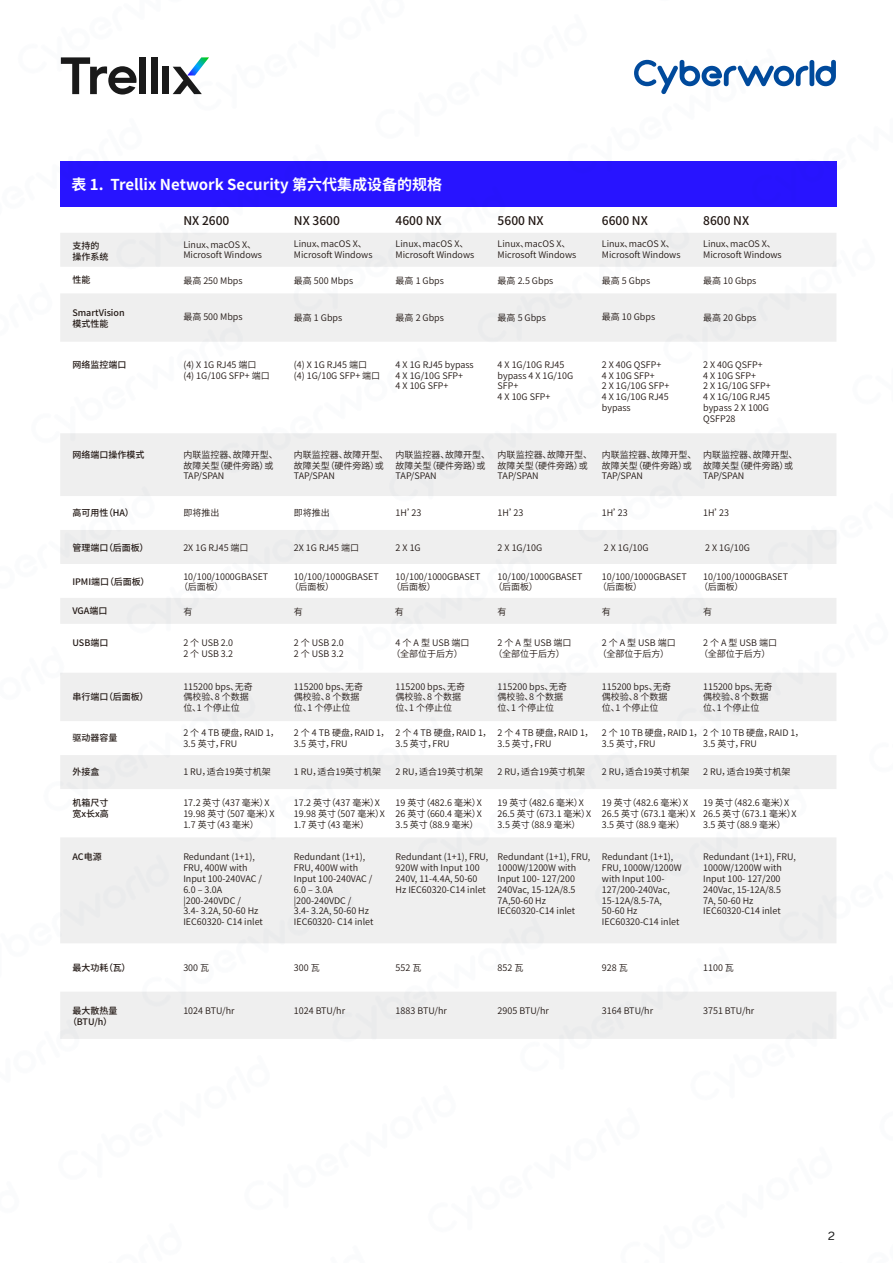
<style>
.page{position:relative;width:893px;height:1263px;background:#fff}
.page>*{position:absolute;margin:0;border:0;box-sizing:border-box;transform-origin:0 0}
.t1{font:700 15px "Source Han Sans CN";color:#fff}
.t2{font:500 12px "Source Han Sans CN";color:#221814}
.t3{font:12px "Hanchansans";color:#1a1a1a}
.t4{font:9px/10.8px "Source Han Sans CN";color:#221814}
.t5{font:500 9px/10.8px "Source Han Sans CN";color:#221814}
</style>
<div class="page">
<img style="left:60px;top:57px;width:777px;height:982px">
<h1 class="t1" style="left:71px;top:176px;width:372px">表 1. Trellix Network Security 第六代集成设备的规格</h1>
<p class="t5" style="left:72px;top:240px;width:38px">支持的操作系统</p>
<p class="t5" style="left:72px;top:275px;width:19px">性能</p>
<p class="t5" style="left:72px;top:308px;width:54px">SmartVision模式性能</p>
<p class="t5" style="left:72px;top:359px;width:56px">网络监控端口</p>
<p class="t5" style="left:72px;top:449px;width:74px">网络端口操作模式</p>
<p class="t5" style="left:72px;top:507px;width:63px">高可用性（HA）</p>
<p class="t5" style="left:72px;top:542px;width:78px">管理端口（后面板）</p>
<p class="t5" style="left:72px;top:576px;width:79px">IPMI端口（后面板）</p>
<p class="t5" style="left:72px;top:606px;width:37px">VGA端口</p>
<p class="t5" style="left:72px;top:638px;width:37px">USB端口</p>
<p class="t5" style="left:72px;top:691px;width:78px">串行端口（后面板）</p>
<p class="t5" style="left:72px;top:732px;width:47px">驱动器容量</p>
<p class="t5" style="left:72px;top:766px;width:29px">外接盒</p>
<p class="t5" style="left:72px;top:798px;width:38px">机箱尺寸宽x长x高</p>
<p class="t5" style="left:72px;top:852px;width:31px">AC电源</p>
<p class="t5" style="left:72px;top:963px;width:60px">最大功耗（瓦）</p>
<p class="t5" style="left:68px;top:1005px;width:51px;text-align:center">最大散热量（BTU/h）</p>
<h2 class="t2" style="left:183px;top:214px;width:48px">NX 2600</h2>
<h2 class="t2" style="left:294px;top:214px;width:48px">NX 3600</h2>
<h2 class="t2" style="left:396px;top:214px;width:48px">4600 NX</h2>
<h2 class="t2" style="left:498px;top:214px;width:48px">5600 NX</h2>
<h2 class="t2" style="left:602px;top:214px;width:48px">6600 NX</h2>
<h2 class="t2" style="left:703px;top:214px;width:48px">8600 NX</h2>
<p class="t4" style="left:183px;top:239px;width:80px">Linux、macOS X、<br>Microsoft Windows</p>
<p class="t4" style="left:294px;top:239px;width:80px">Linux、macOS X、<br>Microsoft Windows</p>
<p class="t4" style="left:396px;top:239px;width:80px">Linux、macOS X、<br>Microsoft Windows</p>
<p class="t4" style="left:498px;top:239px;width:80px">Linux、macOS X、<br>Microsoft Windows</p>
<p class="t4" style="left:602px;top:239px;width:80px">Linux、macOS X、<br>Microsoft Windows</p>
<p class="t4" style="left:703px;top:239px;width:80px">Linux、macOS X、<br>Microsoft Windows</p>
<p class="t4" style="left:183px;top:275px;width:61px">最高 250 Mbps</p>
<p class="t4" style="left:294px;top:275px;width:61px">最高 500 Mbps</p>
<p class="t4" style="left:396px;top:275px;width:50px">最高 1 Gbps</p>
<p class="t4" style="left:498px;top:275px;width:57px">最高 2.5 Gbps</p>
<p class="t4" style="left:602px;top:275px;width:50px">最高 5 Gbps</p>
<p class="t4" style="left:703px;top:275px;width:55px">最高 10 Gbps</p>
<p class="t4" style="left:183px;top:312px;width:61px">最高 500 Mbps</p>
<p class="t4" style="left:294px;top:312px;width:50px">最高 1 Gbps</p>
<p class="t4" style="left:396px;top:312px;width:50px">最高 2 Gbps</p>
<p class="t4" style="left:498px;top:312px;width:50px">最高 5 Gbps</p>
<p class="t4" style="left:602px;top:311px;width:55px">最高 10 Gbps</p>
<p class="t4" style="left:703px;top:312px;width:55px">最高 20 Gbps</p>
<p class="t4" style="left:183px;top:359px;width:88px">(4) X 1G RJ45 端口<br>(4) 1G/10G SFP+ 端口</p>
<p class="t4" style="left:294px;top:359px;width:88px">(4) X 1G RJ45 端口<br>(4) 1G/10G SFP+ 端口</p>
<p class="t4" style="left:396px;top:359px;width:80px">4 X 1G RJ45 bypass<br>4 X 1G/10G SFP+<br>4 X 10G SFP+</p>
<p class="t4" style="left:498px;top:359px;width:77px">4 X 1G/10G RJ45 bypass 4 X 1G/10G<br>SFP+<br>4 X 10G SFP+</p>
<p class="t4" style="left:602px;top:359px;width:69px">2 X 40G QSFP+<br>4 X 10G SFP+<br>2 X 1G/10G SFP+<br>4 X 1G/10G RJ45 bypass</p>
<p class="t4" style="left:703px;top:359px;width:69px">2 X 40G QSFP+<br>4 X 10G SFP+<br>2 X 1G/10G SFP+<br>4 X 1G/10G RJ45 bypass 2 X 100G<br>QSFP28</p>
<p class="t4" style="left:183px;top:449px;width:96px">内联监控器、故障开型、故障关型（硬件旁路）或<br>TAP/SPAN</p>
<p class="t4" style="left:294px;top:449px;width:96px">内联监控器、故障开型、故障关型（硬件旁路）或<br>TAP/SPAN</p>
<p class="t4" style="left:396px;top:449px;width:96px">内联监控器、故障开型、故障关型（硬件旁路）或<br>TAP/SPAN</p>
<p class="t4" style="left:498px;top:449px;width:96px">内联监控器、故障开型、故障关型（硬件旁路）或<br>TAP/SPAN</p>
<p class="t4" style="left:602px;top:449px;width:96px">内联监控器、故障开型、故障关型（硬件旁路）或<br>TAP/SPAN</p>
<p class="t4" style="left:703px;top:449px;width:96px">内联监控器、故障开型、故障关型（硬件旁路）或<br>TAP/SPAN</p>
<p class="t4" style="left:183px;top:507px;width:37px">即将推出</p>
<p class="t4" style="left:294px;top:507px;width:37px">即将推出</p>
<p class="t4" style="left:396px;top:507px;width:27px">1H’23</p>
<p class="t4" style="left:498px;top:507px;width:27px">1H’23</p>
<p class="t4" style="left:602px;top:507px;width:27px">1H’23</p>
<p class="t4" style="left:703px;top:507px;width:27px">1H’23</p>
<p class="t4" style="left:183px;top:542px;width:67px">2X 1G RJ45 端口</p>
<p class="t4" style="left:294px;top:542px;width:67px">2X 1G RJ45 端口</p>
<p class="t4" style="left:396px;top:542px;width:27px">2 X 1G</p>
<p class="t4" style="left:498px;top:542px;width:46px">2 X 1G/10G</p>
<p class="t4" style="left:604px;top:542px;width:46px">2 X 1G/10G</p>
<p class="t4" style="left:705px;top:542px;width:46px">2 X 1G/10G</p>
<p class="t4" style="left:179px;top:571px;width:91px;text-indent:4px">10/100/1000GBASET（后面板）</p>
<p class="t4" style="left:290px;top:571px;width:91px;text-indent:4px">10/100/1000GBASET（后面板）</p>
<p class="t4" style="left:391px;top:571px;width:91px;text-indent:4px">10/100/1000GBASET（后面板）</p>
<p class="t4" style="left:493px;top:571px;width:91px;text-indent:4px">10/100/1000GBASET（后面板）</p>
<p class="t4" style="left:598px;top:571px;width:91px;text-indent:4px">10/100/1000GBASET（后面板）</p>
<p class="t4" style="left:699px;top:571px;width:91px;text-indent:4px">10/100/1000GBASET（后面板）</p>
<p class="t4" style="left:183px;top:606px;width:10px">有</p>
<p class="t4" style="left:294px;top:606px;width:10px">有</p>
<p class="t4" style="left:395px;top:606px;width:10px">有</p>
<p class="t4" style="left:498px;top:606px;width:10px">有</p>
<p class="t4" style="left:602px;top:606px;width:10px">有</p>
<p class="t4" style="left:703px;top:606px;width:10px">有</p>
<p class="t4" style="left:183px;top:638px;width:51px">2 个 USB 2.0<br>2 个 USB 3.2</p>
<p class="t4" style="left:294px;top:638px;width:51px">2 个 USB 2.0<br>2 个 USB 3.2</p>
<p class="t4" style="left:391px;top:638px;width:80px;text-indent:4px">4 个 A 型 USB 端口（全部位于后方）</p>
<p class="t4" style="left:493px;top:638px;width:80px;text-indent:4px">2 个 A 型 USB 端口（全部位于后方）</p>
<p class="t4" style="left:598px;top:638px;width:80px;text-indent:4px">2 个 A 型 USB 端口（全部位于后方）</p>
<p class="t4" style="left:699px;top:638px;width:80px;text-indent:4px">2 个 A 型 USB 端口（全部位于后方）</p>
<p class="t4" style="left:183px;top:681px;width:71px">115200 bps、无奇偶校验、8 个数据位、1 个停止位</p>
<p class="t4" style="left:294px;top:681px;width:71px">115200 bps、无奇偶校验、8 个数据位、1 个停止位</p>
<p class="t4" style="left:396px;top:681px;width:71px">115200 bps、无奇偶校验、8 个数据位、1 个停止位</p>
<p class="t4" style="left:498px;top:681px;width:71px">115200 bps、无奇偶校验、8 个数据位、1 个停止位</p>
<p class="t4" style="left:602px;top:681px;width:71px">115200 bps、无奇偶校验、8 个数据位、1 个停止位</p>
<p class="t4" style="left:703px;top:681px;width:71px">115200 bps、无奇偶校验、8 个数据位、1 个停止位</p>
<p class="t4" style="left:183px;top:727px;width:97px">2 个 4 TB 硬盘，RAID 1，<br>3.5 英寸，FRU</p>
<p class="t4" style="left:294px;top:727px;width:97px">2 个 4 TB 硬盘，RAID 1，<br>3.5 英寸，FRU</p>
<p class="t4" style="left:396px;top:727px;width:97px">2 个 4 TB 硬盘，RAID 1，<br>3.5 英寸，FRU</p>
<p class="t4" style="left:498px;top:727px;width:97px">2 个 4 TB 硬盘，RAID 1，<br>3.5 英寸，FRU</p>
<p class="t4" style="left:602px;top:727px;width:203px">2 个 10 TB 硬盘，RAID 1，2 个 10 TB 硬盘，RAID 1，<br>3.5 英寸，FRU</p>
<p class="t4" style="left:703px;top:738px;width:55px">3.5 英寸，FRU</p>
<p class="t4" style="left:183px;top:766px;width:89px">1 RU，适合19英寸机架</p>
<p class="t4" style="left:294px;top:766px;width:89px">1 RU，适合19英寸机架</p>
<p class="t4" style="left:396px;top:766px;width:89px">2 RU，适合19英寸机架</p>
<p class="t4" style="left:498px;top:766px;width:89px">2 RU，适合19英寸机架</p>
<p class="t4" style="left:602px;top:766px;width:89px">2 RU，适合19英寸机架</p>
<p class="t4" style="left:703px;top:766px;width:89px">2 RU，适合19英寸机架</p>
<p class="t4" style="left:183px;top:798px;width:93px">17.2 英寸（437 毫米）X<br>19.98 英寸（507 毫米）X<br>1.7 英寸（43 毫米）</p>
<p class="t4" style="left:294px;top:798px;width:93px">17.2 英寸（437 毫米）X<br>19.98 英寸（507 毫米）X<br>1.7 英寸（43 毫米）</p>
<p class="t4" style="left:396px;top:798px;width:88px;text-align:justify">19 英寸（482.6 毫米）X 26 英寸（660.4 毫米）X 3.5 英寸（88.9 毫米）</p>
<p class="t4" style="left:498px;top:798px;width:95px">19 英寸（482.6 毫米）X<br>26.5 英寸（673.1 毫米）X<br>3.5 英寸（88.9 毫米）</p>
<p class="t4" style="left:602px;top:798px;width:95px">19 英寸（482.6 毫米）X<br>26.5 英寸（673.1 毫米）X<br>3.5 英寸（88.9 毫米）</p>
<p class="t4" style="left:703px;top:798px;width:95px">19 英寸（482.6 毫米）X<br>26.5 英寸（673.1 毫米）X<br>3.5 英寸（88.9 毫米）</p>
<p class="t4" style="left:183px;top:852px;width:81px">Redundant (1+1),<br>FRU, 400W with<br>Input 100-240VAC /<br>6.0 ‒ 3.0A |200-240VDC /<br>3.4- 3.2A, 50-60 Hz<br>IEC60320- C14 inlet</p>
<p class="t4" style="left:294px;top:852px;width:81px">Redundant (1+1),<br>FRU, 400W with<br>Input 100-240VAC /<br>6.0 ‒ 3.0A |200-240VDC /<br>3.4- 3.2A, 50-60 Hz<br>IEC60320- C14 inlet</p>
<p class="t4" style="left:396px;top:852px;width:94px">Redundant (1+1), FRU,<br>920W with Input 100<br>240V, 11-4.4A, 50-60<br>Hz IEC60320-C14 inlet</p>
<p class="t4" style="left:498px;top:852px;width:94px">Redundant (1+1), FRU,<br>1000W/1200W with<br>Input 100- 127/200<br>240Vac, 15-12A/8.5<br>7A,50-60 Hz<br>IEC60320-C14 inlet</p>
<p class="t4" style="left:602px;top:852px;width:81px">Redundant (1+1),<br>FRU, 1000W/1200W with Input 100-<br>127/200-240Vac,<br>15-12A/8.5-7A,<br>50-60 Hz<br>IEC60320-C14 inlet</p>
<p class="t4" style="left:703px;top:852px;width:94px">Redundant (1+1), FRU,<br>1000W/1200W with<br>Input 100- 127/200<br>240Vac, 15-12A/8.5<br>7A, 50-60 Hz<br>IEC60320-C14 inlet</p>
<p class="t4" style="left:183px;top:963px;width:27px">300 瓦</p>
<p class="t4" style="left:294px;top:963px;width:27px">300 瓦</p>
<p class="t4" style="left:396px;top:963px;width:27px">552 瓦</p>
<p class="t4" style="left:498px;top:963px;width:27px">852 瓦</p>
<p class="t4" style="left:602px;top:963px;width:27px">928 瓦</p>
<p class="t4" style="left:703px;top:963px;width:32px">1100 瓦</p>
<p class="t4" style="left:183px;top:1005px;width:53px">1024 BTU/hr</p>
<p class="t4" style="left:294px;top:1005px;width:53px">1024 BTU/hr</p>
<p class="t4" style="left:396px;top:1005px;width:53px">1883 BTU/hr</p>
<p class="t4" style="left:498px;top:1005px;width:53px">2905 BTU/hr</p>
<p class="t4" style="left:602px;top:1005px;width:53px">3164 BTU/hr</p>
<p class="t4" style="left:703px;top:1005px;width:53px">3751 BTU/hr</p>
<h2 class="t3" style="left:828px;top:1230px;width:9px">2</h2>
</div>
